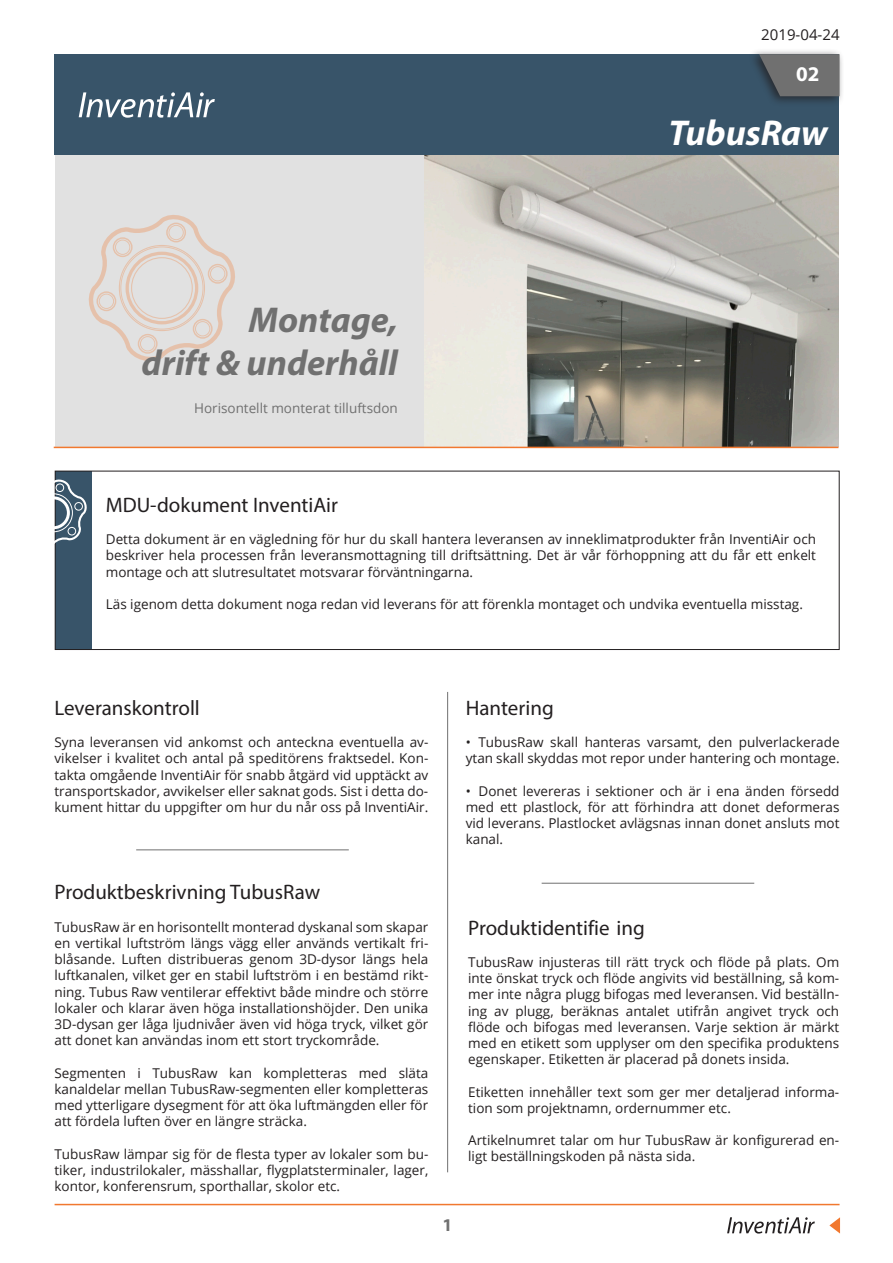
<style>
.page{position:relative;width:893px;height:1263px;background:#fff}
.page>*{position:absolute;margin:0;border:0;box-sizing:border-box;transform-origin:0 0}
.t1{font:italic 700 36px "Myriad Pro";color:#707070}
.t2{font:italic 700 36px "Myriad Pro";color:#fff}
.t3{font:21px "Myriad Pro";color:#231f20}
.t4{font:700 21px "Myriad Pro";color:#fff}
.t5{font:700 18px "Myriad Pro";color:#707070}
.t6{font:15px "Open Sans";color:#231f20}
.t7{font:13.5px/16.2px "Open Sans";color:#231f20;text-align:justify}
.t8{font:13.5px "Open Sans";color:#707070}
</style>
<div class="page">
<img style="left:423px;top:155px;width:415px;height:292px">
<div style="left:54px;top:54px;width:784px;height:101px;background:#385469"></div>
<svg style="left:79px;top:92px;width:136px;height:26px"></svg>
<div style="left:748px;top:48px;width:96px;height:59px;background:#231f20;opacity:.75"></div>
<svg style="left:759px;top:54px;width:81px;height:42px;background:#686a6c"></svg>
<div style="left:55px;top:155px;width:368px;height:292px;background:#e1e1e1"></div>
<hr style="left:54px;top:447px;width:784px;height:1px;background:#f1782f">
<svg style="left:727px;top:1217px;width:88px;height:16px"></svg>
<svg style="left:829px;top:1217px;width:11px;height:16px"></svg>
<hr style="left:55px;top:1204px;width:784px;height:1px;background:#f1782f">
<svg style="left:88px;top:215px;width:147px;height:147px"></svg>
<div style="left:126px;top:252px;width:72px;height:72px;border:3px solid #f0782d;border-radius:50%"></div>
<div style="left:131px;top:257px;width:62px;height:62px;border:1px solid #f0782d;border-radius:50%"></div>
<div style="left:121px;top:247px;width:82px;height:82px;border:1px solid #f0782d;border-radius:50%"></div>
<div style="left:96px;top:291px;width:20px;height:20px;border:2px solid #f0782d;border-radius:50%"></div>
<div style="left:99px;top:294px;width:15px;height:15px;border:1px solid #f0782d;border-radius:50%"></div>
<div style="left:138px;top:334px;width:20px;height:20px;border:2px solid #f0782d;border-radius:50%"></div>
<div style="left:140px;top:336px;width:15px;height:15px;border:1px solid #f0782d;border-radius:50%"></div>
<div style="left:193px;top:319px;width:20px;height:20px;border:2px solid #f0782d;border-radius:50%"></div>
<div style="left:195px;top:321px;width:15px;height:15px;border:1px solid #f0782d;border-radius:50%"></div>
<div style="left:208px;top:264px;width:20px;height:20px;border:2px solid #f0782d;border-radius:50%"></div>
<div style="left:210px;top:266px;width:15px;height:15px;border:1px solid #f0782d;border-radius:50%"></div>
<div style="left:166px;top:223px;width:20px;height:19px;border:2px solid #f0782d;border-radius:50%"></div>
<div style="left:169px;top:225px;width:15px;height:15px;border:1px solid #f0782d;border-radius:50%"></div>
<div style="left:113px;top:237px;width:20px;height:20px;border:2px solid #f0782d;border-radius:50%"></div>
<div style="left:115px;top:240px;width:15px;height:15px;border:1px solid #f0782d;border-radius:50%"></div>
<hr style="left:447px;top:692px;width:1px;height:480px;background:#707070">
<div style="left:55px;top:471px;width:36px;height:179px;background:#385469"></div>
<div style="left:55px;top:471px;width:785px;height:179px;border:1px solid #231f20"></div>
<svg style="left:54px;top:479px;width:33px;height:68px"></svg>
<div style="left:37px;top:496px;width:33px;height:33px;border:3px solid #fff;border-radius:50%"></div>
<div style="left:34px;top:493px;width:39px;height:39px;border:1px solid #fff;border-radius:50%"></div>
<div style="left:24px;top:514px;width:9px;height:9px;border:1px solid #fff;border-radius:50%"></div>
<div style="left:43px;top:534px;width:8px;height:8px;border:1px solid #fff;border-radius:50%"></div>
<div style="left:68px;top:527px;width:8px;height:8px;border:1px solid #fff;border-radius:50%"></div>
<div style="left:74px;top:502px;width:9px;height:9px;border:1px solid #fff;border-radius:50%"></div>
<div style="left:56px;top:483px;width:8px;height:9px;border:1px solid #fff;border-radius:50%"></div>
<div style="left:31px;top:490px;width:9px;height:9px;border:1px solid #fff;border-radius:50%"></div>
<hr style="left:136px;top:849px;width:213px;height:1px;background:#707070">
<hr style="left:542px;top:883px;width:212px;height:1px;background:#707070">
<p class="t6" style="left:761px;top:25px;width:80px">2019-04-24</p>
<p class="t1" style="left:248px;top:296px;width:151px">Montage,</p>
<p class="t1" style="left:142px;top:340px;width:258px">drift &amp; underhåll</p>
<p class="t8" style="left:194px;top:399px;width:205px">Horisontellt monterat tilluftsdon</p>
<p class="t4" style="left:796px;top:60px;width:25px">02</p>
<p class="t2" style="left:668px;top:109px;width:161px">TubusRaw</p>
<p class="t3" style="left:106px;top:492px;width:234px">MDU-dokument InventiAir</p>
<p class="t7" style="left:106px;top:531px;width:712px">Detta dokument är en vägledning för hur du skall hantera leveransen av inneklimatprodukter från InventiAir och beskriver hela processen från leveransmottagning till driftsättning. Det är vår förhoppning att du får ett enkelt montage och att slutresultatet motsvarar förväntningarna.</p>
<p class="t7" style="left:106px;top:596px;width:699px">Läs igenom detta dokument noga redan vid leverans för att förenkla montaget och undvika eventuella misstag.</p>
<p class="t3" style="left:55px;top:695px;width:147px">Leveranskontroll</p>
<p class="t7" style="left:55px;top:734px;width:375px">Syna leveransen vid ankomst och anteckna eventuella av&shy;vikelser i kvalitet och antal på speditörens fraktsedel. Kon&shy;takta omgående InventiAir för snabb åtgärd vid upptäckt av transportskador, avvikelser eller saknat gods. Sist i detta do&shy;kument hittar du uppgifter om hur du når oss på InventiAir.</p>
<p class="t3" style="left:55px;top:879px;width:267px">Produktbeskrivning TubusRaw</p>
<p class="t7" style="left:55px;top:918px;width:375px">TubusRaw är en horisontellt monterad dyskanal som skapar en vertikal luftström längs vägg eller används vertikalt fri&shy;blåsande. Luften distribueras genom 3D-dysor längs hela luftkanalen, vilket ger en stabil luftström i en bestämd rikt&shy;ning. Tubus Raw ventilerar effektivt både mindre och större lokaler och klarar även höga installationshöjder. Den unika 3D-dysan ger låga ljudnivåer även vid höga tryck, vilket gör att donet kan användas inom ett stort tryckområde.</p>
<p class="t7" style="left:55px;top:1064px;width:375px">Segmenten i TubusRaw kan kompletteras med släta kanaldelar mellan TubusRaw-segmenten eller kompletteras med ytterligare dysegment för att öka luftmängden eller för att fördela luften över en längre sträcka.</p>
<p class="t7" style="left:55px;top:1145px;width:375px">TubusRaw lämpar sig för de flesta typer av lokaler som bu&shy;tiker, industrilokaler, mässhallar, flygplatsterminaler, lager, kontor, konferensrum, sporthallar, skolor etc.</p>
<p class="t5" style="left:443px;top:1213px;width:11px">1</p>
<p class="t3" style="left:466px;top:695px;width:89px">Hantering</p>
<p class="t7" style="left:466px;top:734px;width:375px">• TubusRaw skall hanteras varsamt, den pulverlackerade ytan skall skyddas mot repor under hantering och montage.</p>
<p class="t7" style="left:466px;top:782px;width:375px">• Donet levereras i sektioner och är i ena änden försedd med ett plastlock, för att förhindra att donet deformeras vid leverans. Plastlocket avlägsnas innan donet ansluts mot kanal.</p>
<p class="t3" style="left:468px;top:915px;width:178px">Produktidentifie ing</p>
<p class="t7" style="left:468px;top:954px;width:373px">TubusRaw injusteras till rätt tryck och flöde på plats. Om inte önskat tryck och flöde angivits vid beställning, så kom&shy;mer inte några plugg bifogas med leveransen. Vid beställn&shy;ing av plugg, beräknas antalet utifrån angivet tryck och flöde och bifogas med leveransen. Varje sektion är märkt med en etikett som upplyser om den specifika produktens egenskaper. Etiketten är placerad på donets insida.</p>
<p class="t7" style="left:468px;top:1083px;width:373px">Etiketten innehåller text som ger mer detaljerad informa&shy;tion som projektnamn, ordernummer etc.</p>
<p class="t7" style="left:468px;top:1132px;width:373px">Artikelnumret talar om hur TubusRaw är konfigurerad en&shy;ligt beställningskoden på nästa sida.</p>
</div>
